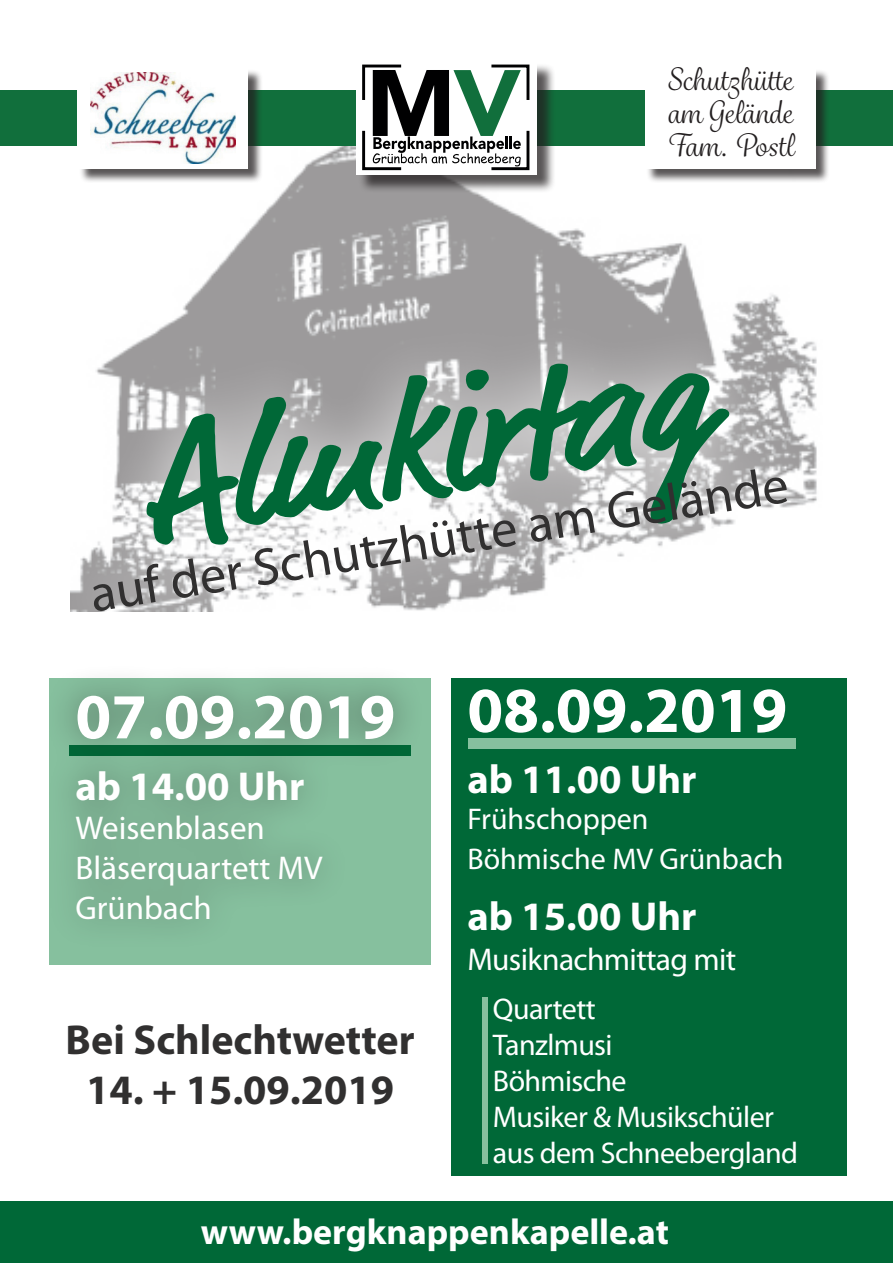
<style>
.page{position:relative;width:893px;height:1263px;background:#fff}
.page>*{position:absolute;margin:0;border:0;box-sizing:border-box;transform-origin:0 0}
.t1{font:700 165px "Market Pro";color:#006837}
.t2{font:700 64.5px "Myriad Pro";color:#fff}
.t3{font:52.5px "Myriad Pro";color:#313030}
.t4{font:700 42px "Myriad Pro";color:#313030}
.t5{font:700 40.5px "Myriad Pro";color:#fff}
.t6{font:700 36px "Myriad Pro";color:#fff}
.t7{font:33px/39.6px "Myriad Pro";color:#fff}
.t8{font:31.5px "Myriad Pro";letter-spacing:-.02em;color:#fff}
.t9{font:30px "Myriad Pro";letter-spacing:-.02em;color:#fff}
.t10{font:30px/39.6px "Myriad Pro";color:#fff}
.t11{font:30px/33px "Grafolita Script";color:#231f20}
</style>
<div class="page">
<img style="left:223px;top:146px;width:468px;height:115px">
<div style="left:0;top:1201px;width:893px;height:62px;background:#006837"></div>
<div style="left:0;top:90px;width:893px;height:56px;background:#116f3c"></div>
<div style="left:358px;top:63px;width:197px;height:130px;background:#231f20;opacity:.75"></div>
<div style="left:356px;top:61px;width:181px;height:114px;background:#fff"></div>
<svg style="left:362px;top:64px;width:168px;height:107px"></svg>
<svg style="left:70px;top:261px;width:747px;height:351px"></svg>
<div style="left:49px;top:678px;width:382px;height:287px;background:#86c09e"></div>
<div style="left:451px;top:678px;width:396px;height:497px;background:#006837"></div>
<div style="left:45px;top:663px;width:380px;height:288px;background:#231f20;opacity:.5"></div>
<div style="left:468px;top:738px;width:328px;height:11px;background:#86c09e"></div>
<div style="left:482px;top:997px;width:5px;height:167px;background:#86c09e"></div>
<div style="left:79px;top:69px;width:184px;height:114px;background:#231f20;opacity:.75"></div>
<div style="left:78px;top:67px;width:170px;height:102px;background:#fff"></div>
<img style="left:90px;top:73px;width:146px;height:90px">
<div style="left:646px;top:69px;width:184px;height:114px;background:#231f20;opacity:.75"></div>
<div style="left:645px;top:67px;width:170px;height:102px;background:#fff"></div>
<p class="t11" style="left:668px;top:64px;width:126px">Schutzhütte am Gelände</p>
<p class="t11" style="left:666px;top:130px;width:129px">Fam. Postl</p>
<p class="t1" style="left:124px;top:372px;width:572px;rotate:-9deg">Almkirtag</p>
<p class="t3" style="left:85px;top:562px;width:707px;rotate:-9deg">auf der Schutzhütte am Gelände</p>
<p class="t2" style="left:75px;top:674px;width:321px">07.09.2019</p>
<p class="t5" style="left:75px;top:760px;width:231px">ab 14.00 Uhr</p>
<p class="t7" style="left:75px;top:808px;width:248px">Weisenblasen<br>Bläserquartett MV<br>Grünbach</p>
<p class="t4" style="left:66px;top:1012px;width:351px">Bei Schlechtwetter</p>
<p class="t4" style="left:86px;top:1062px;width:309px">14. + 15.09.2019</p>
<p class="t2" style="left:467px;top:668px;width:321px">08.09.2019</p>
<p class="t5" style="left:467px;top:753px;width:231px">ab 11.00 Uhr</p>
<p class="t10" style="left:467px;top:799px;width:318px">Frühschoppen<br>Böhmische MV Grünbach</p>
<p class="t5" style="left:467px;top:890px;width:231px">ab 15.00 Uhr</p>
<p class="t8" style="left:467px;top:940px;width:270px">Musiknachmittag mit</p>
<p class="t9" style="left:493px;top:990px;width:104px">Quartett</p>
<p class="t9" style="left:493px;top:1026px;width:121px">Tanzlmusi</p>
<p class="t9" style="left:493px;top:1062px;width:135px">Böhmische</p>
<p class="t9" style="left:493px;top:1098px;width:282px">Musiker &amp; Musikschüler</p>
<p class="t9" style="left:493px;top:1134px;width:307px">aus dem Schneebergland</p>
<p class="t6" style="left:201px;top:1209px;width:470px">www.bergknappenkapelle.at</p>
</div>
